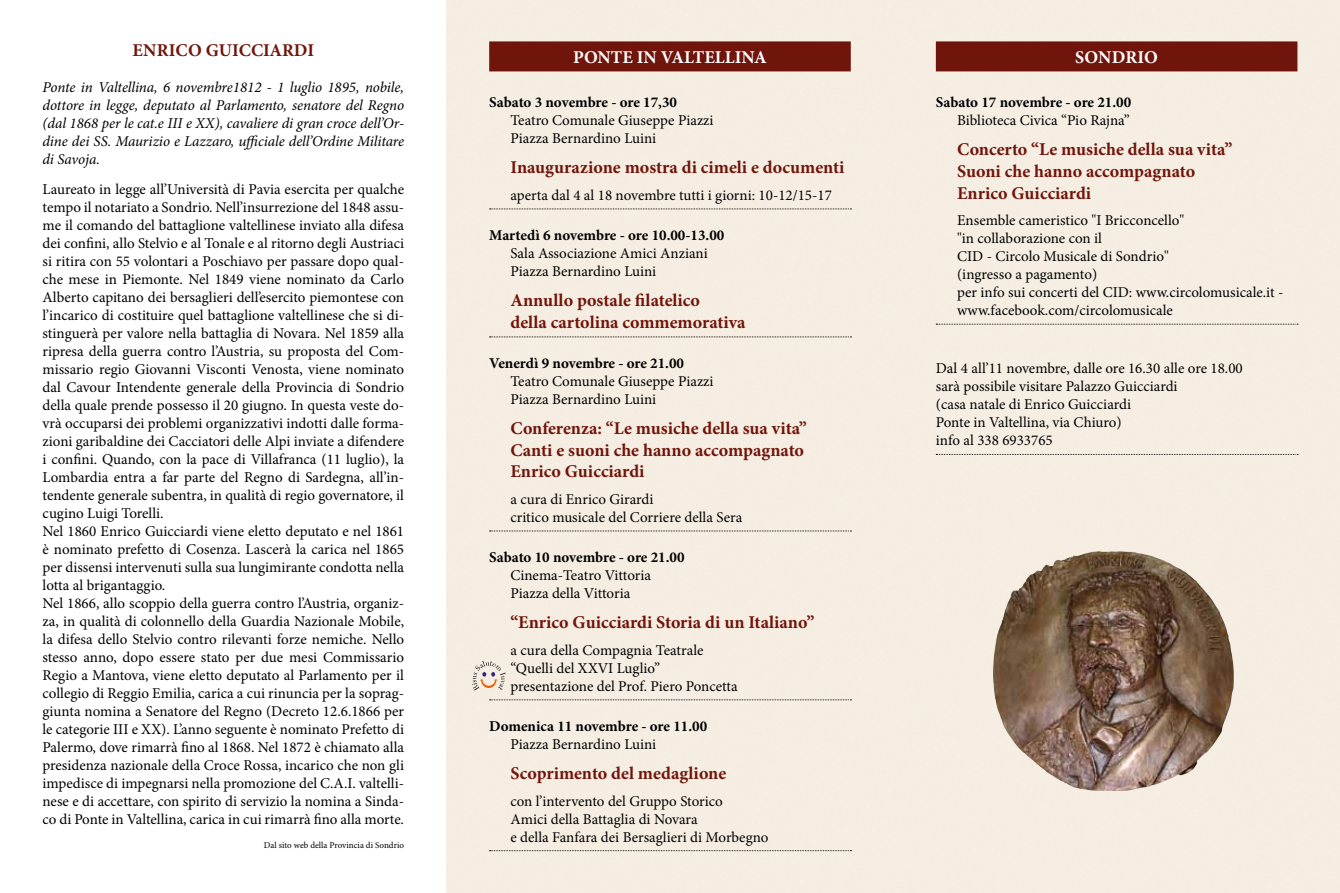
<style>
.page{position:relative;width:1340px;height:893px;background:#fff}
.page>*{position:absolute;margin:0;border:0;box-sizing:border-box;transform-origin:0 0}
.t1{font:700 18px/21.6px "Minion Pro";color:#70150b}
.t2{font:700 18px "Minion Pro";color:#fff}
.t3{font:15px/18px "Minion Pro";color:#000}
.t4{font:italic 15px/18px "Minion Pro";letter-spacing:-.01em;color:#000;text-align:justify}
.t5{font:700 15px "Minion Pro";letter-spacing:-.005em;color:#000}
.t6{font:9px "Minion Pro";color:#000}
</style>
<div class="page">
<div style="left:446px;top:0;width:893px;height:893px;background:#f5ede2"></div>
<div style="left:489px;top:41px;width:361px;height:30px;background:#70150b"></div>
<svg style="left:489px;top:209px;width:362px;height:1px"></svg>
<svg style="left:489px;top:337px;width:362px;height:1px"></svg>
<svg style="left:489px;top:531px;width:362px;height:1px"></svg>
<svg style="left:489px;top:699px;width:362px;height:1px"></svg>
<svg style="left:489px;top:850px;width:362px;height:1px"></svg>
<div style="left:935px;top:41px;width:362px;height:30px;background:#70150b"></div>
<svg style="left:936px;top:324px;width:361px;height:1px"></svg>
<svg style="left:936px;top:454px;width:361px;height:1px"></svg>
<img style="left:1010px;top:552px;width:85px;height:45px">
<svg style="left:472px;top:661px;width:33px;height:30px"></svg>
<p class="t1" style="left:132px;top:39px;width:24px">Enrico</p>
<p class="t1" style="left:206px;top:39px;width:110px">GUICCIARDI</p>
<p class="t4" style="left:43px;top:78px;width:363px">Ponte in Valtellina, 6 novembre1812 - 1 luglio 1895, nobile, dottore in legge, deputato al Parlamento, senatore del Regno (dal 1868 per le cat.e III e XX), cavaliere di gran croce dell’Or&shy;dine dei ss. Maurizio e Lazzaro, ufficiale dell’Ordine Militare di Savoja.</p>
<p class="t3" style="left:42px;top:180px;width:363px">Laureato in legge all’Università di Pavia esercita per qualche tempo il notariato a Sondrio. Nell’insurrezione del 1848 assu&shy;me il comando del battaglione valtellinese inviato alla difesa dei confini, allo Stelvio e al Tonale e al ritorno degli Austriaci si ritira con 55 volontari a Poschiavo per passare dopo qual&shy;che mese in Piemonte. Nel 1849 viene nominato da Carlo Alberto capitano dei bersaglieri dell’esercito piemontese con l’incarico di costituire quel battaglione valtellinese che si di&shy;stinguerà per valore nella battaglia di Novara. Nel 1859 alla ripresa della guerra contro l’Austria, su proposta del Com&shy;missario regio Giovanni Visconti Venosta, viene nominato dal Cavour Intendente generale della Provincia di Sondrio della quale prende possesso il 20 giugno. In questa veste do&shy;vrà occuparsi dei problemi organizzativi indotti dalle forma&shy;zioni garibaldine dei Cacciatori delle Alpi inviate a difendere i confini. Quando, con la pace di Villafranca (11 luglio), la Lombardia entra a far parte del Regno di Sardegna, all’in&shy;tendente generale subentra, in qualità di regio governatore, il cugino Luigi Torelli.<br>Nel 1860 Enrico Guicciardi viene eletto deputato e nel 1861 è nominato prefetto di Cosenza. Lascerà la carica nel 1865 per dissensi intervenuti sulla sua lungimirante condotta nella lotta al brigantaggio.<br>Nel 1866, allo scoppio della guerra contro l’Austria, organiz&shy;za, in qualità di colonnello della Guardia Nazionale Mobile, la difesa dello Stelvio contro rilevanti forze nemiche. Nello stesso anno, dopo essere stato per due mesi Commissario Regio a Mantova, viene eletto deputato al Parlamento per il collegio di Reggio Emilia, carica a cui rinuncia per la soprag&shy;giunta nomina a Senatore del Regno (Decreto 12.6.1866 per le categorie III e XX). L’anno seguente è nominato Prefetto di Palermo, dove rimarrà fino al 1868. Nel 1872 è chiamato alla presidenza nazionale della Croce Rossa, incarico che non gli impedisce di impegnarsi nella promozione del C.A.I. valtelli&shy;nese e di accettare, con spirito di servizio la nomina a Sinda&shy;co di Ponte in Valtellina, carica in cui rimarrà fino alla morte.</p>
<p class="t6" style="left:264px;top:839px;width:142px">Dal sito web della Provincia di Sondrio</p>
<p class="t2" style="left:573px;top:44px;width:195px">PONTE IN VALTELLINA</p>
<p class="t5" style="left:489px;top:92px;width:189px">Sabato 3 novembre - ore 17,30</p>
<p class="t3" style="left:489px;top:111px;width:226px">Teatro Comunale Giuseppe Piazzi<br>Piazza Bernardino Luini</p>
<p class="t1" style="left:510px;top:157px;width:335px">Inaugurazione mostra di cimeli e documenti</p>
<p class="t3" style="left:510px;top:186px;width:323px">aperta dal 4 al 18 novembre tutti i giorni: 10-12/15-17</p>
<p class="t5" style="left:489px;top:225px;width:237px">Martedì 6 novembre - ore 10.00-13.00</p>
<p class="t3" style="left:489px;top:244px;width:220px">Sala Associazione Amici Anziani<br>Piazza Bernardino Luini</p>
<p class="t1" style="left:510px;top:289px;width:237px">Annullo postale filatelico<br>della cartolina commemorativa</p>
<p class="t5" style="left:489px;top:353px;width:196px">Venerdì 9 novembre - ore 21.00</p>
<p class="t3" style="left:489px;top:372px;width:226px">Teatro Comunale Giuseppe Piazzi<br>Piazza Bernardino Luini</p>
<p class="t1" style="left:510px;top:417px;width:298px">Conferenza: “Le musiche della sua vita”<br>Canti e suoni che hanno accompagnato<br>Enrico Guicciardi</p>
<p class="t3" style="left:510px;top:490px;width:233px">a cura di Enrico Girardi<br>critico musicale del Corriere della Sera</p>
<p class="t5" style="left:489px;top:547px;width:197px">Sabato 10 novembre - ore 21.00</p>
<p class="t3" style="left:489px;top:566px;width:163px;text-indent:21px">Cinema-Teatro Vittoria<br>Piazza della Vittoria</p>
<p class="t1" style="left:510px;top:611px;width:305px">“Enrico Guicciardi Storia di un Italiano”</p>
<p class="t3" style="left:510px;top:641px;width:229px">a cura della Compagnia Teatrale “Quelli del XXVI Luglio” presentazione del Prof. Piero Poncetta</p>
<p class="t5" style="left:489px;top:716px;width:219px">Domenica 11 novembre - ore 11.00</p>
<p class="t3" style="left:489px;top:735px;width:169px">Piazza Bernardino Luini</p>
<p class="t1" style="left:510px;top:762px;width:217px">Scoprimento del medaglione</p>
<p class="t3" style="left:489px;top:792px;width:235px;text-indent:21px">con l’intervento del Gruppo Storico<br>Amici della Battaglia di Novara</p>
<p class="t3" style="left:510px;top:828px;width:260px">e della Fanfara dei Bersaglieri di Morbegno</p>
<p class="t2" style="left:1075px;top:44px;width:13px">sondrio</p>
<p class="t5" style="left:935px;top:92px;width:197px">Sabato 17 novembre - ore 21.00</p>
<p class="t3" style="left:935px;top:111px;width:195px">Biblioteca Civica “Pio Rajna”</p>
<p class="t1" style="left:957px;top:139px;width:277px">Concerto “Le musiche della sua vita”<br>Suoni che hanno accompagnato<br>Enrico Guicciardi</p>
<p class="t3" style="left:957px;top:211px;width:328px;text-indent:-21px">Ensemble cameristico "I Bricconcello"<br>"in collaborazione con il<br>CID - Circolo Musicale di Sondrio"<br>(ingresso a pagamento)<br>per info sui concerti del CID : www.circolomusicale.it - www.facebook.com/circolomusicale</p>
<p class="t3" style="left:935px;top:360px;width:308px">Dal 4 all’11 novembre, dalle ore 16.30 alle ore 18.00 sarà possibile visitare Palazzo Guicciardi<br>(casa natale di Enrico Guicciardi<br>Ponte in Valtellina, via Chiuro)<br>info al 338 6933765</p>
</div>
